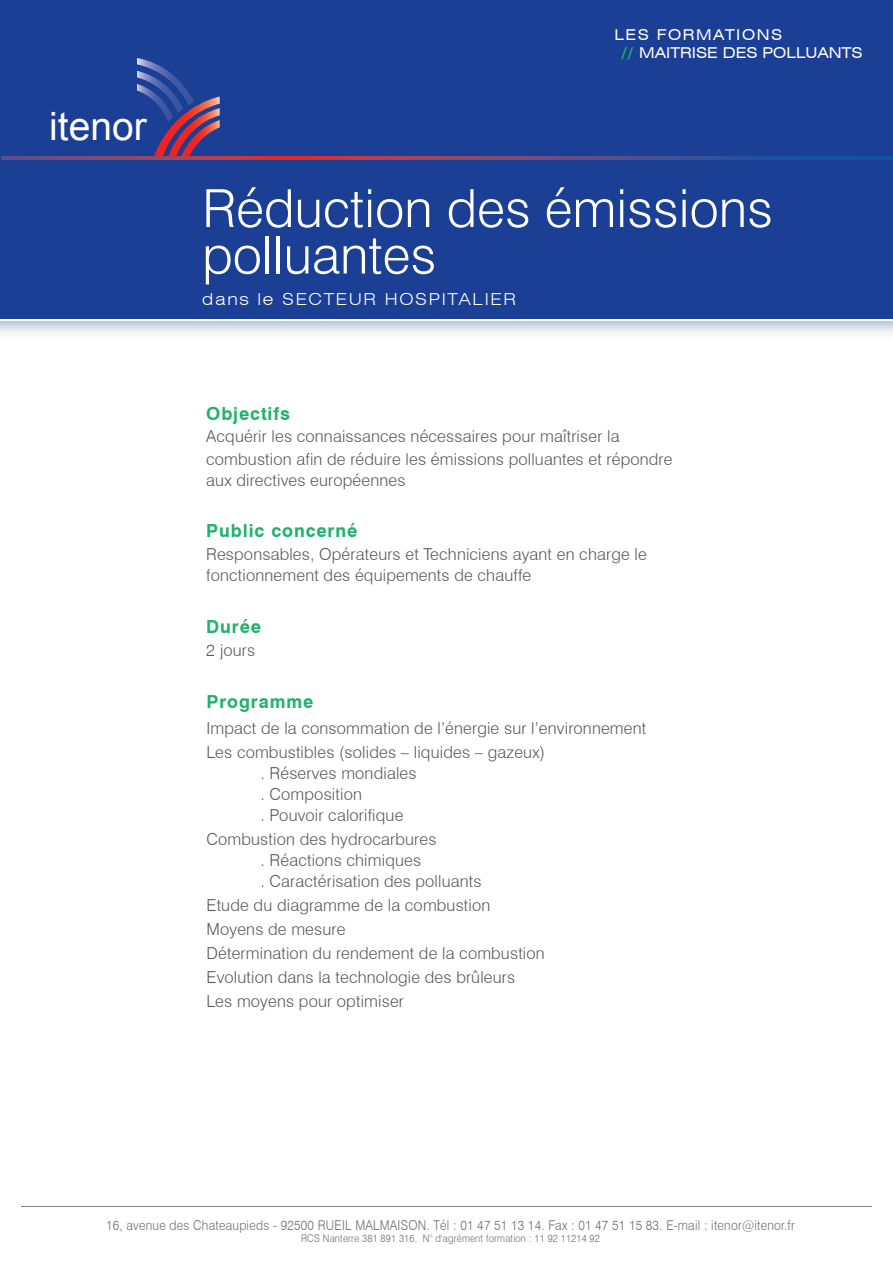
<style>
.page{position:relative;width:893px;height:1263px;background:#fff}
.page>*{position:absolute;margin:0;border:0;box-sizing:border-box;transform-origin:0 0}
.t1{font:300 52.5px/46.5px "Swiss 721 BT";color:#fff}
.t2{font:39px "Arial";color:#fff}
.t3{font:700 18px "Swiss 721 BT";letter-spacing:.05em;color:#1eb26a}
.t4{font:300 16.5px/21px "Swiss 721 BT";letter-spacing:.01em;color:#57585a}
.t5{font:300 expanded 16.5px "Swiss 721 BT";letter-spacing:.1em;color:#fff}
.t6{font:expanded 15px/18px "Swiss 721 BT";color:#fff}
.t7{font:300 13.5px "Swiss 721 BT";letter-spacing:.02em;color:#6c6d70;scale:.9 1}
.t8{font:300 10.5px "Swiss 721 BT";letter-spacing:.02em;color:#6c6d70;scale:.9 1}
.s1{font-weight:700;color:#1eb26a}
</style>
<div class="page">
<hr style="left:21px;top:1206px;width:851px;height:1px;background:#808285">
<svg style="left:0;top:322px;width:893px;height:12px;background:#d9e2ea"></svg>
<div style="left:0;top:0;width:893px;height:319px;background:#1b3f94"></div>
<svg style="left:137px;top:58px;width:83px;height:98px"></svg>
<svg style="left:1px;top:156px;width:892px;height:4px;background:#774773"></svg>
<h2 class="t2" style="left:49px;top:101px;width:99px">itenor</h2>
<p class="t6" style="left:621px;top:26px;width:243px;text-indent:-7px">LES FORMATIONS<br><span class="s1">//</span> MAITRISE DES POLLUANTS</p>
<h1 class="t1" style="left:202px;top:185px;width:572px">Réduction des émissions polluantes</h1>
<p class="t5" style="left:202px;top:289px;width:315px">dans le SECTEUR HOSPITALIER</p>
<p class="t3" style="left:206px;top:402px;width:85px">Objectifs</p>
<p class="t4" style="left:206px;top:425px;width:468px;line-height:22.5px">Acquérir les connaissances nécessaires pour maîtriser la combustion afin de réduire les émissions polluantes et répondre</p>
<p class="t4" style="left:206px;top:469px;width:201px">aux directives européennes</p>
<p class="t3" style="left:206px;top:520px;width:153px">Public concerné</p>
<p class="t4" style="left:206px;top:543px;width:442px">Responsables, Opérateurs et Techniciens ayant en charge le fonctionnement des équipements de chauffe</p>
<p class="t3" style="left:206px;top:616px;width:56px">Durée</p>
<p class="t4" style="left:206px;top:639px;width:51px">2 jours</p>
<p class="t3" style="left:207px;top:691px;width:108px">Programme</p>
<p class="t4" style="left:207px;top:716px;width:441px;line-height:24px">Impact de la consommation de l’énergie sur l’environnement<br>Les combustibles (solides – liquides – gazeux)</p>
<p class="t4" style="left:261px;top:762px;width:158px">. Réserves mondiales . Composition<br>. Pouvoir calorifique</p>
<p class="t4" style="left:261px;top:828px;width:223px;text-indent:-54px">Combustion des hydrocarbures<br>. Réactions chimiques<br>. Caractérisation des polluants</p>
<p class="t4" style="left:207px;top:893px;width:340px;line-height:24px">Etude du diagramme de la combustion Moyens de mesure<br>Détermination du rendement de la combustion Evolution dans la technologie des brûleurs Les moyens pour optimiser</p>
<p class="t7" style="left:106px;top:1217px;width:767px">16, avenue des Chateaupieds - 92500 RUEIL MALMAISON. Tél : 01 47 51 13 14. Fax : 01 47 51 15 83. E-mail : itenor@itenor.fr</p>
<p class="t8" style="left:301px;top:1231px;width:334px">RCS Nanterre 381 891 316. N° d'agrément formation : 11 92 11214 92</p>
</div>
